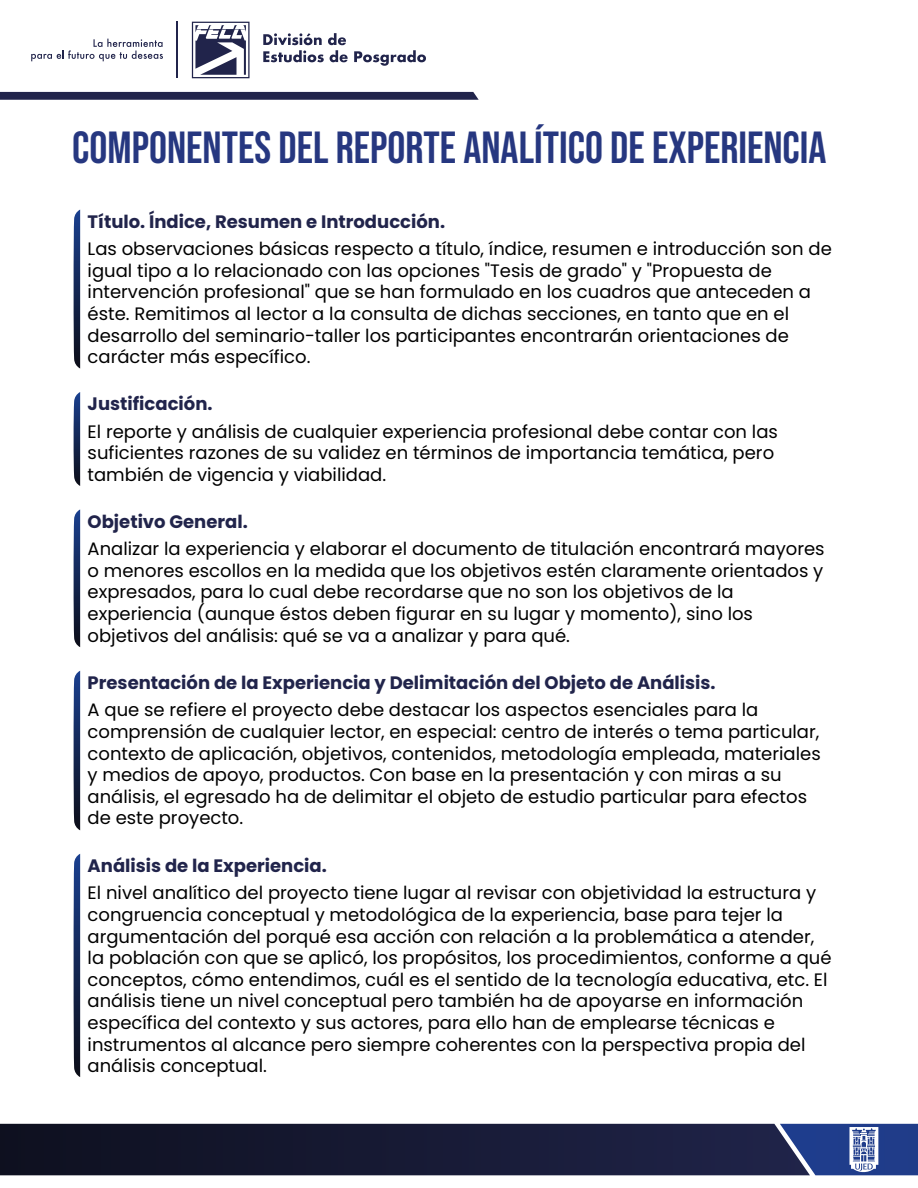
<style>
.page{position:relative;width:918px;height:1188px;background:#fff}
.page>*{position:absolute;margin:0;border:0;box-sizing:border-box;transform-origin:0 0}
.t1{font:45px "Bebas Neue";color:#263780}
.t2{font:18px/21.6px "Poppins";color:#000}
.t3{font:700 18px "Poppins";color:#21244b}
</style>
<div class="page">
<svg style="left:74px;top:854px;width:6px;height:223px"></svg>
<svg style="left:74px;top:210px;width:6px;height:159px"></svg>
<svg style="left:74px;top:392px;width:6px;height:94px"></svg>
<svg style="left:74px;top:671px;width:6px;height:159px"></svg>
<svg style="left:74px;top:509px;width:6px;height:138px"></svg>
<svg style="left:263px;top:33px;width:85px;height:29px"></svg>
<svg style="left:354px;top:50px;width:72px;height:16px"></svg>
<svg style="left:192px;top:22px;width:58px;height:56px"></svg>
<svg style="left:31px;top:39px;width:132px;height:22px"></svg>
<hr style="left:177px;top:22px;width:1px;height:56px;background:#21244b">
<svg style="left:0;top:92px;width:479px;height:8px;background:#292c51"></svg>
<svg style="left:0;top:1124px;width:918px;height:51px;background:#1c2242"></svg>
<h1 class="t1" style="left:72px;top:122px;width:756px">COMPONENTES DEL REPORTE ANALÍTICO DE EXPERIENCIA</h1>
<p class="t3" style="left:88px;top:211px;width:359px">Título. Índice, Resumen e Introducción.</p>
<p class="t2" style="left:88px;top:238px;width:746px">Las observaciones básicas respecto a título, índice, resumen e introducción son de igual tipo a lo relacionado con las opciones "Tesis de grado" y "Propuesta de intervención profesional" que se han formulado en los cuadros que anteceden a éste. Remitimos al lector a la consulta de dichas secciones, en tanto que en el desarrollo del seminario-taller los participantes encontrarán orientaciones de carácter más específico.</p>
<p class="t3" style="left:88px;top:393px;width:126px">Justificación.</p>
<p class="t2" style="left:88px;top:421px;width:692px">El reporte y análisis de cualquier experiencia profesional debe contar con las suficientes razones de su validez en términos de importancia temática, pero también de vigencia y viabilidad.</p>
<p class="t3" style="left:88px;top:511px;width:162px">Objetivo General.</p>
<p class="t2" style="left:88px;top:538px;width:739px">Analizar la experiencia y elaborar el documento de titulación encontrará mayores o menores escollos en la medida que los objetivos estén claramente orientados y expresados, para lo cual debe recordarse que no son los objetivos de la experiencia (aunque éstos deben figurar en su lugar y momento), sino los objetivos del análisis: qué se va a analizar y para qué.</p>
<p class="t3" style="left:88px;top:672px;width:630px">Presentación de la Experiencia y Delimitación del Objeto de Análisis.</p>
<p class="t2" style="left:88px;top:699px;width:735px">A que se refiere el proyecto debe destacar los aspectos esenciales para la comprensión de cualquier lector, en especial: centro de interés o tema particular, contexto de aplicación, objetivos, contenidos, metodología empleada, materiales y medios de apoyo, productos. Con base en la presentación y con miras a su análisis, el egresado ha de delimitar el objeto de estudio particular para efectos de este proyecto.</p>
<p class="t3" style="left:88px;top:855px;width:241px">Análisis de la Experiencia.</p>
<p class="t2" style="left:88px;top:882px;width:745px">El nivel analítico del proyecto tiene lugar al revisar con objetividad la estructura y congruencia conceptual y metodológica de la experiencia, base para tejer la argumentación del porqué esa acción con relación a la problemática a atender, la población con que se aplicó, los propósitos, los procedimientos, conforme a qué conceptos, cómo entendimos, cuál es el sentido de la tecnología educativa, etc. El análisis tiene un nivel conceptual pero también ha de apoyarse en información específica del contexto y sus actores, para ello han de emplearse técnicas e instrumentos al alcance pero siempre coherentes con la perspectiva propia del análisis conceptual.</p>
</div>
